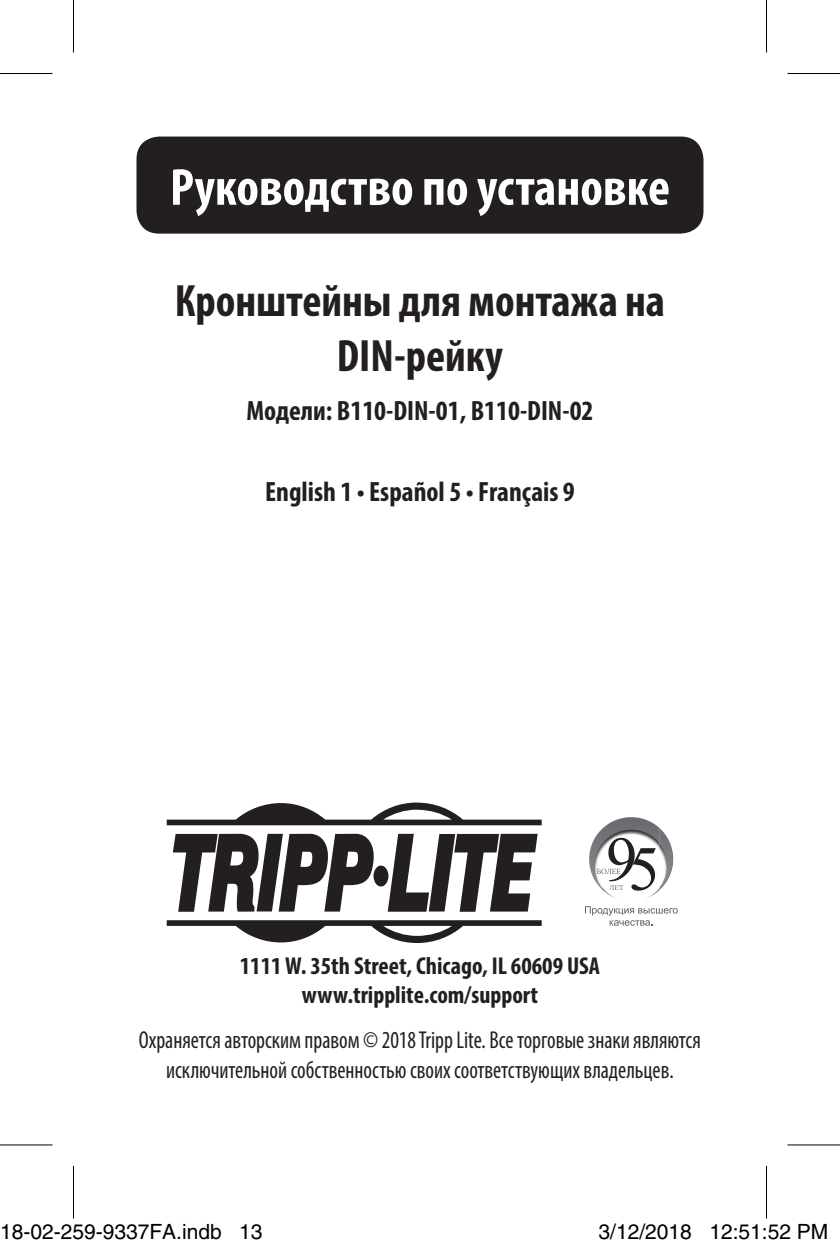
<style>
.page{position:relative;width:840px;height:1250px;background:#fff}
.page>*{position:absolute;margin:0;border:0;box-sizing:border-box;transform-origin:0 0}
.t1{font:700 condensed 52.5px "Myriad Pro";color:#fff}
.t2{font:700 condensed 45.5px/54.6px "Myriad Pro";color:#231f20;text-align:center}
.t3{font:700 condensed 28px "Myriad Pro";color:#231f20}
.t4{font:condensed 24.5px/29.4px "Myriad Pro";color:#231f20;text-align:center;scale:.91 1}
.t5{font:700 condensed 24.5px/29.4px "Myriad Pro";color:#231f20;text-align:center}
.t6{font:21px "Helvetica";color:#000}
</style>
<div class="page">
<div style="left:136px;top:136px;width:568px;height:98px;background:#231f20;border-radius:23px"></div>
<div style="left:374px;top:865px;width:14px;height:21px;background:#231f20;border-radius:50%"></div>
<svg style="left:173px;top:833px;width:202px;height:78px"></svg>
<svg style="left:388px;top:833px;width:150px;height:78px"></svg>
<svg style="left:167px;top:802px;width:375px;height:23px"></svg>
<svg style="left:167px;top:920px;width:375px;height:23px"></svg>
<img style="left:594px;top:817px;width:37px;height:22px">
<img style="left:659px;top:835px;width:14px;height:55px">
<img style="left:600px;top:887px;width:51px;height:12px">
<svg style="left:608px;top:837px;width:48px;height:53px"></svg>
<svg style="left:585px;top:906px;width:93px;height:19px"></svg>
<svg style="left:0;top:1145px;width:52px;height:1px"></svg>
<svg style="left:788px;top:1145px;width:52px;height:1px"></svg>
<hr style="left:0;top:73px;width:52px;height:1px;background:#000">
<hr style="left:788px;top:73px;width:52px;height:1px;background:#000">
<hr style="left:0;top:1144px;width:52px;height:1px;background:#000">
<hr style="left:788px;top:1144px;width:52px;height:1px;background:#000">
<hr style="left:73px;top:0;width:1px;height:52px;background:#000">
<hr style="left:73px;top:1166px;width:1px;height:52px;background:#000">
<hr style="left:766px;top:0;width:1px;height:52px;background:#000">
<hr style="left:766px;top:1166px;width:1px;height:52px;background:#000">
<div style="left:32px;top:1225px;width:8px;height:13px;border:1px solid #fff;border-radius:50%"></div>
<div style="left:30px;top:1224px;width:12px;height:16px;border:1px solid #fff;border-radius:50%"></div>
<div style="left:659px;top:1225px;width:8px;height:13px;border:1px solid #fff;border-radius:50%"></div>
<div style="left:657px;top:1224px;width:11px;height:16px;border:1px solid #fff;border-radius:50%"></div>
<p class="t1" style="left:170px;top:154px;width:502px">Руководство по установке</p>
<p class="t2" style="left:175px;top:273px;width:492px">Кронштейны для монтажа на<br>DIN-рейку</p>
<p class="t3" style="left:246px;top:393px;width:349px">Модели: B110-DIN-01, B110-DIN-02</p>
<p class="t3" style="left:265px;top:474px;width:311px">English 1 • Español 5 • Français 9</p>
<p class="t5" style="left:240px;top:950px;width:362px">1111 W. 35th Street, Chicago, IL 60609 USA www.tripplite.com/support</p>
<p class="t4" style="left:139px;top:1025px;width:619px">Охраняется авторским правом © 2018 Tripp Lite. Все торговые знаки являются исключительной собственностью своих соответствующих владельцев.</p>
<p class="t6" style="left:0;top:1219px;width:264px">18-02-259-9337FA.indb 13</p>
<p class="t6" style="left:598px;top:1219px;width:231px">3/12/2018 12:51:52 PM</p>
</div>
